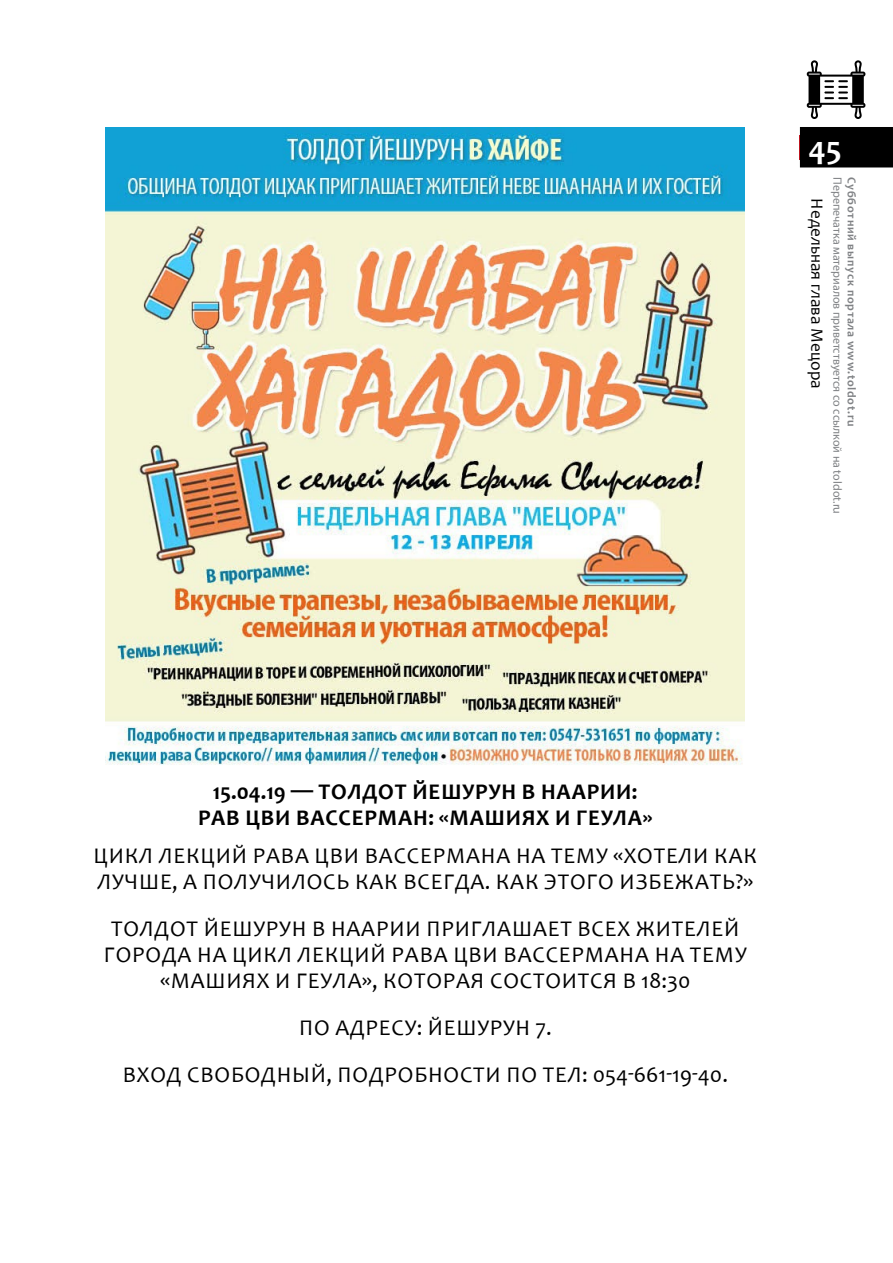
<style>
.page{position:relative;width:893px;height:1263px;background:#fff}
.page>*{position:absolute;margin:0;border:0;box-sizing:border-box;transform-origin:0 0}
.t1{font:700 33px "Candara";color:#fff}
.t2{font:22.5px/25.8px "Candara";letter-spacing:.04em;color:#000;text-align:center}
.t3{font:700 22.5px/25.8px "Candara";letter-spacing:.04em;color:#000;text-align:center}
.t4{font:17.25px "Candara";color:#000}
.t5{font:12px "Myriad Pro";color:#808285}
.t6{font:700 12px "Candara";letter-spacing:.06em;color:#808285}
</style>
<div class="page">
<div style="left:800px;top:127px;width:93px;height:40px;background:#000"></div>
<svg style="left:807px;top:60px;width:58px;height:59px"></svg>
<img style="left:106px;top:128px;width:638px;height:637px">
<h1 class="t1" style="left:808px;top:128px;width:35px">45</h1>
<p class="t4" style="left:828px;top:198px;width:192px;rotate:90deg">Недельная глава Мецора</p>
<p class="t5" style="left:845px;top:177px;width:338px;rotate:90deg">Перепечатка материалов приветствуется со ссылкой на toldot.ru</p>
<p class="t6" style="left:859px;top:177px;width:251px;rotate:90deg">Субботний выпуск портала www.toldot.ru</p>
<p class="t3" style="left:198px;top:778px;width:456px">15.04.19 — ТОЛДОТ ЙЕШУРУН В НААРИИ:<br>РАВ ЦВИ ВАССЕРМАН: «МАШИЯХ И ГЕУЛА»</p>
<p class="t2" style="left:94px;top:843px;width:665px;text-align:left">ЦИКЛ ЛЕКЦИЙ РАВА ЦВИ ВАССЕРМАНА НА ТЕМУ «ХОТЕЛИ КАК<br>ЛУЧШЕ, А ПОЛУЧИЛОСЬ КАК ВСЕГДА. КАК ЭТОГО ИЗБЕЖАТЬ?»</p>
<p class="t2" style="left:104px;top:916px;width:644px">ТОЛДОТ ЙЕШУРУН В НААРИИ ПРИГЛАШАЕТ ВСЕХ ЖИТЕЛЕЙ<br>ГОРОДА НА ЦИКЛ ЛЕКЦИЙ РАВА ЦВИ ВАССЕРМАНА НА ТЕМУ «МАШИЯХ И ГЕУЛА», КОТОРАЯ СОСТОИТСЯ В 18:30</p>
<p class="t2" style="left:123px;top:1004px;width:607px;line-height:47.1px">ПО АДРЕСУ: ЙЕШУРУН 7.<br>ВХОД СВОБОДНЫЙ, ПОДРОБНОСТИ ПО ТЕЛ: 054-661-19-40.</p>
</div>
